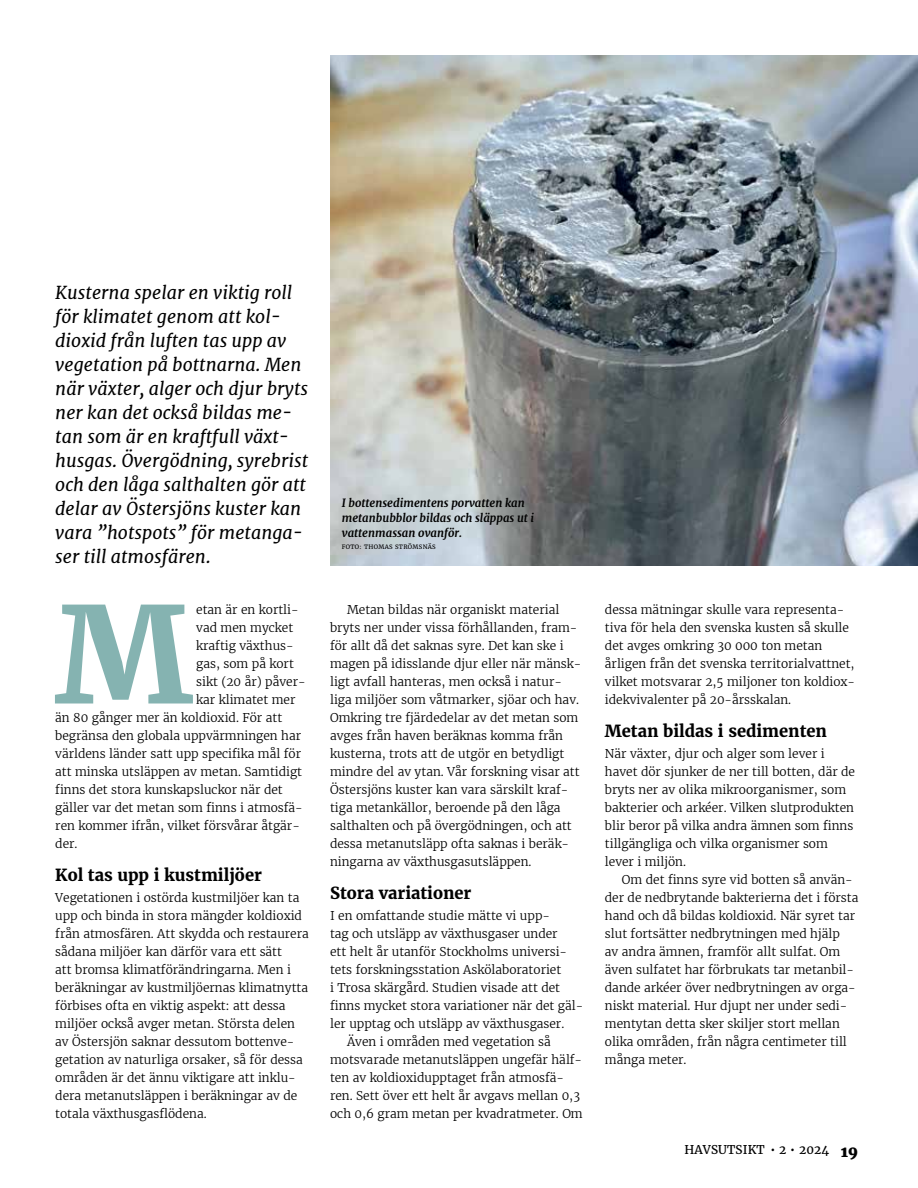
<style>
.page{position:relative;width:918px;height:1188px;background:#fff}
.page>*{position:absolute;margin:0;border:0;box-sizing:border-box;transform-origin:0 0}
.t1{font:700 133.05px "Merriweather";color:#85b3b1}
.t2{font:italic 18px/24px "Merriweather";color:#000}
.t3{font:700 16.5px "Merriweather";color:#000}
.t4{font:300 12px/18px "Merriweather";color:#000}
.t5{font:12px "Merriweather";letter-spacing:.01em;color:#000}
.t6{font:italic 700 11.25px/15px "Merriweather";color:#000}
.t7{font:6px "Merriweather";letter-spacing:.05em;color:#000}
.s1{font-weight:800;font-size:15px}
</style>
<div class="page">
<img style="left:330px;top:55px;width:588px;height:511px">
<p class="t2" style="left:55px;top:280px;width:254px">Kusterna spelar en viktig roll för klimatet genom att kol&shy;dioxid från luften tas upp av vegetation på bottnarna. Men när växter, alger och djur bryts ner kan det också bildas me&shy;tan som är en kraftfull växt&shy;husgas. Övergödning, syrebrist och den låga salthalten gör att delar av Östersjöns kuster kan vara ”hotspots” för metanga&shy;ser till atmosfären.</p>
<h1 class="t1" style="left:55px;top:573px;width:138px">M</h1>
<p class="t4" style="left:196px;top:600px;width:104px">etan är en kortli-</p>
<p class="t4" style="left:196px;top:618px;width:99px">vad men mycket</p>
<p class="t4" style="left:196px;top:636px;width:99px">kraftig växthus-</p>
<p class="t4" style="left:196px;top:654px;width:99px">gas, som på kort</p>
<p class="t4" style="left:196px;top:672px;width:111px">sikt (20 år) påver-</p>
<p class="t4" style="left:196px;top:690px;width:101px">kar klimatet mer</p>
<p class="t4" style="left:55px;top:708px;width:228px">än 80 gånger mer än koldioxid. För att</p>
<p class="t4" style="left:55px;top:726px;width:247px">begränsa den globala uppvärmningen har</p>
<p class="t4" style="left:55px;top:744px;width:247px">världens länder satt upp specifika mål för</p>
<p class="t4" style="left:55px;top:762px;width:248px">att minska utsläppen av metan. Samtidigt</p>
<p class="t4" style="left:55px;top:780px;width:229px">finns det stora kunskapsluckor när det</p>
<p class="t4" style="left:55px;top:798px;width:249px">gäller var det metan som finns i atmosfä-</p>
<p class="t4" style="left:55px;top:816px;width:246px">ren kommer ifrån, vilket försvårar åtgär-</p>
<p class="t4" style="left:55px;top:834px;width:24px">der.</p>
<h3 class="t3" style="left:55px;top:864px;width:208px">Kol tas upp i kustmiljöer</h3>
<p class="t4" style="left:55px;top:888px;width:255px">Vegetationen i ostörda kustmiljöer kan ta upp och binda in stora mängder koldioxid från atmosfären. Att skydda och restaurera sådana miljöer kan därför vara ett sätt<br>att bromsa klimatförändringarna. Men i beräkningar av kustmiljöernas klimatnytta förbises ofta en viktig aspekt: att dessa miljöer också avger metan. Största delen av Östersjön saknar dessutom bottenve&shy;getation av naturliga orsaker, så för dessa områden är det ännu viktigare att inklu&shy;dera metanutsläppen i beräkningar av de totala växthusgasflödena.</p>
<p class="t6" style="left:342px;top:495px;width:194px">I bottensedimentens porvatten kan metanbubblor bildas och släppas ut i vattenmassan ovanför.</p>
<p class="t7" style="left:342px;top:543px;width:95px">FOTO: THOMAS STRÖMSNÄS</p>
<p class="t4" style="left:330px;top:600px;width:253px;text-indent:17px">Metan bildas när organiskt material bryts ner under vissa förhållanden, fram&shy;för allt då det saknas syre. Det kan ske i magen på idisslande djur eller när mänsk&shy;ligt avfall hanteras, men också i natur&shy;liga miljöer som våtmarker, sjöar och hav.<br>Omkring tre fjärdedelar av det metan som avges från haven beräknas komma från kusterna, trots att de utgör en betydligt mindre del av ytan. Vår forskning visar att Östersjöns kuster kan vara särskilt kraf&shy;tiga metankällor, beroende på den låga salthalten och på övergödningen, och att dessa metanutsläpp ofta saknas i beräk&shy;ningarna av växthusgasutsläppen.</p>
<h3 class="t3" style="left:330px;top:882px;width:143px">Stora variationer</h3>
<p class="t4" style="left:330px;top:906px;width:221px">I en omfattande studie mätte vi upp-</p>
<p class="t4" style="left:330px;top:924px;width:229px">tag och utsläpp av växthusgaser under</p>
<p class="t4" style="left:330px;top:942px;width:238px">ett helt år utanför Stockholms universi-</p>
<p class="t4" style="left:330px;top:960px;width:233px">tets forskningsstation Askölaboratoriet</p>
<p class="t4" style="left:330px;top:978px;width:232px">i Trosa skärgård. Studien visade att det</p>
<p class="t4" style="left:330px;top:996px;width:255px">finns mycket stora variationer när det gäl-</p>
<p class="t4" style="left:330px;top:1014px;width:236px">ler upptag och utsläpp av växthusgaser.</p>
<p class="t4" style="left:347px;top:1032px;width:205px">Även i områden med vegetation så</p>
<p class="t4" style="left:330px;top:1050px;width:254px">motsvarade metanutsläppen ungefär hälf-</p>
<p class="t4" style="left:330px;top:1068px;width:235px">ten av koldioxidupptaget från atmosfä-</p>
<p class="t4" style="left:330px;top:1086px;width:251px">ren. Sett över ett helt år avgavs mellan 0,3</p>
<p class="t4" style="left:330px;top:1104px;width:254px">och 0,6 gram metan per kvadratmeter. Om</p>
<p class="t4" style="left:605px;top:600px;width:252px">dessa mätningar skulle vara representa&shy;tiva för hela den svenska kusten så skulle det avges omkring 30 000 ton metan årligen från det svenska territorialvattnet, vilket motsvarar 2,5 miljoner ton koldiox&shy;idekvivalenter på 20-årsskalan.</p>
<h3 class="t3" style="left:605px;top:720px;width:224px">Metan bildas i sedimenten</h3>
<p class="t4" style="left:605px;top:744px;width:252px">När växter, djur och alger som lever i havet dör sjunker de ner till botten, där de bryts ner av olika mikroorganismer, som bakterier och arkéer. Vilken slutprodukten blir beror på vilka andra ämnen som finns tillgängliga och vilka organismer som lever i miljön.</p>
<p class="t4" style="left:605px;top:870px;width:255px;text-indent:17px">Om det finns syre vid botten så använ&shy;der de nedbrytande bakterierna det i första hand och då bildas koldioxid. När syret tar slut fortsätter nedbrytningen med hjälp<br>av andra ämnen, framför allt sulfat. Om även sulfatet har förbrukats tar metanbil&shy;dande arkéer över nedbrytningen av orga&shy;niskt material. Hur djupt ner under sedi&shy;mentytan detta sker skiljer stort mellan olika områden, från några centimeter till många meter.</p>
<p class="t5" style="left:684px;top:1143px;width:175px">HAVSUTSIKT • 2 • 2024 <span class="s1">19</span></p>
</div>
